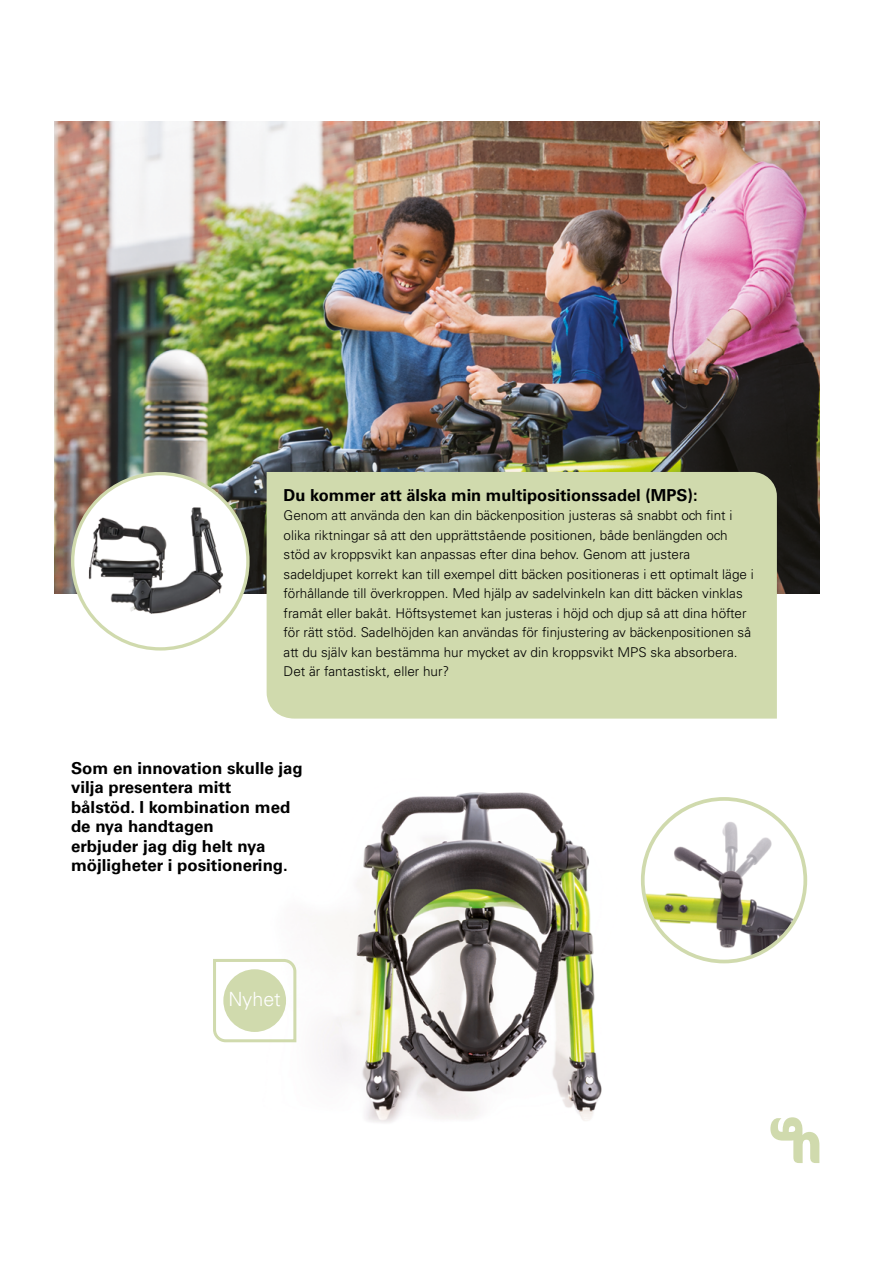
<style>
.page{position:relative;width:893px;height:1263px;background:#fff}
.page>*{position:absolute;margin:0;border:0;box-sizing:border-box;transform-origin:0 0}
.t1{font:300 19.65px "Univers LT Std";color:#fff}
.t2{font:700 16.5px/19.5px "Univers LT Std";color:#000}
.t3{font:300 13.5px/19.5px "Univers LT Std";color:#000}
</style>
<div class="page">
<svg style="left:773px;top:1117px;width:46px;height:46px"></svg>
<img style="left:54px;top:121px;width:765px;height:472px">
<img style="left:323px;top:792px;width:450px;height:345px">
<img style="left:643px;top:799px;width:162px;height:162px;border-radius:81px">
<div style="left:641px;top:797px;width:166px;height:166px;border:4px solid #d0daad;border-radius:50%"></div>
<svg style="left:213px;top:959px;width:84px;height:84px"></svg>
<div style="left:223px;top:969px;width:63px;height:63px;background:#d0daad;border-radius:50%"></div>
<div style="left:73px;top:474px;width:175px;height:175px;background:#fff;border-radius:50%"></div>
<img style="left:73px;top:494px;width:175px;height:135px">
<div style="left:267px;top:472px;width:510px;height:247px;background:#d0daad"></div>
<p class="t2" style="left:284px;top:485px;width:416px">Du kommer att älska min multipositionssadel (MPS):</p>
<p class="t3" style="left:284px;top:506px;width:472px">Genom att använda den kan din bäckenposition justeras så snabbt och fint i olika riktningar så att den upprättstående positionen, både benlängden och stöd av kroppsvikt kan anpassas efter dina behov. Genom att justera sadeldjupet korrekt kan till exempel ditt bäcken positioneras i ett optimalt läge i förhållande till överkroppen. Med hjälp av sadelvinkeln kan ditt bäcken vinklas framåt eller bakåt. Höftsystemet kan justeras i höjd och djup så att dina höfter för rätt stöd. Sadelhöjden kan användas för finjustering av bäckenpositionen så att du själv kan bestämma hur mycket av din kroppsvikt MPS ska absorbera.<br>Det är fantastiskt, eller hur?</p>
<p class="t2" style="left:71px;top:758px;width:233px">Som en innovation skulle jag vilja presentera mitt<br>bålstöd. I kombination med de nya handtagen<br>erbjuder jag dig helt nya möjligheter i positionering.</p>
<h1 class="t1" style="left:228px;top:987px;width:54px">Nyhet</h1>
</div>
